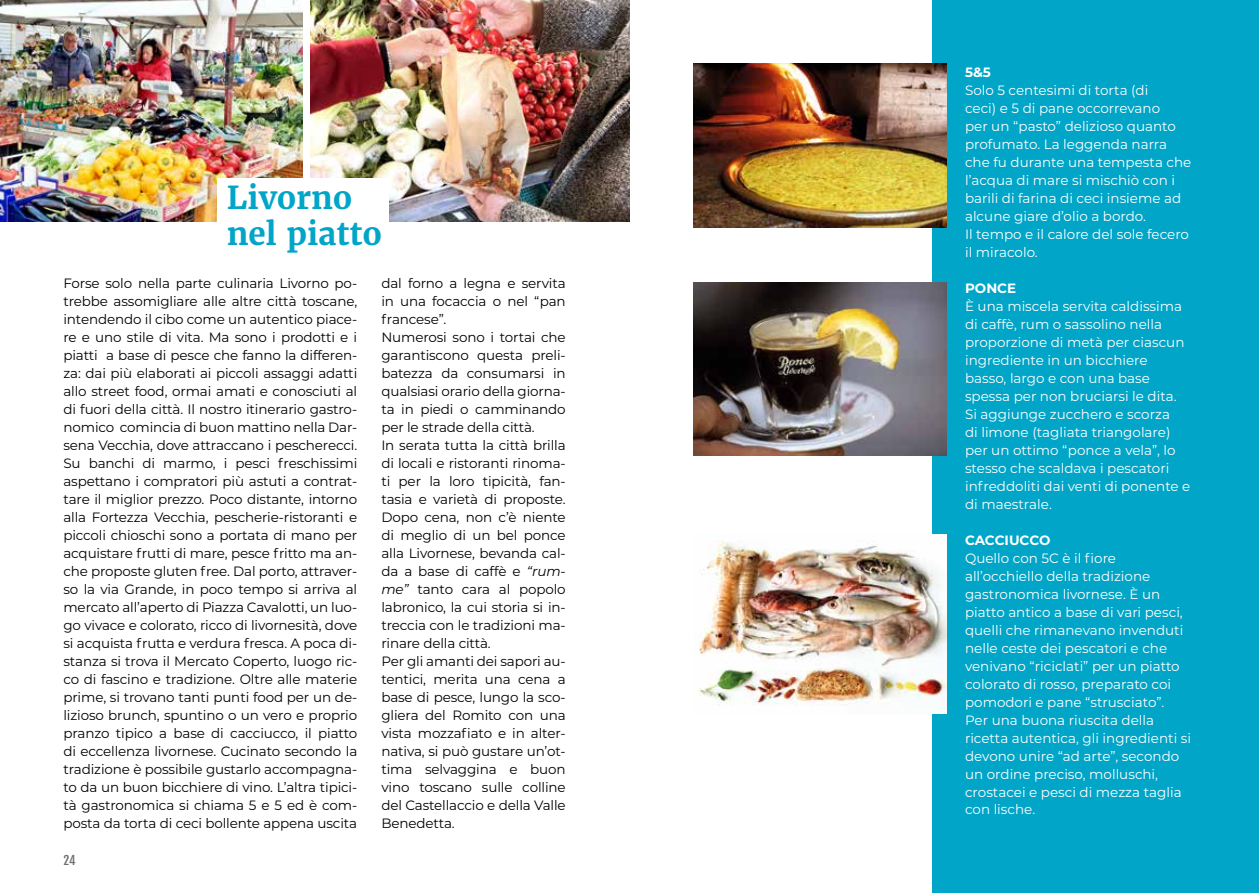
<style>
.page{position:relative;width:1259px;height:893px;background:#fff}
.page>*{position:absolute;margin:0;border:0;box-sizing:border-box;transform-origin:0 0}
.t1{font:700 31.5px/36px "Merriweather";color:#00a5c8}
.t2{font:13.5px/18px "Montserrat";letter-spacing:-.01em;color:#000;text-align:justify}
.t3{font:13.5px/18px "Montserrat";color:#fff}
.t4{font:700 13.5px "Montserrat";color:#fff}
.t5{font:12px "Fjalla One";color:#706f6f}
.s1{font-style:italic}
</style>
<div class="page">
<img style="left:0;top:0;width:302px;height:221px">
<img style="left:310px;top:0;width:319px;height:221px">
<div style="left:932px;top:0;width:327px;height:893px;background:#00a5c8"></div>
<img style="left:693px;top:64px;width:253px;height:163px">
<img style="left:693px;top:283px;width:253px;height:172px">
<img style="left:699px;top:534px;width:247px;height:179px">
<div style="left:217px;top:178px;width:171px;height:76px;background:#fff"></div>
<h1 class="t1" style="left:227px;top:179px;width:156px">Livorno nel piatto</h1>
<p class="t2" style="left:63px;top:274px;width:295px">Forse solo nella parte culinaria Livorno po&shy;trebbe assomigliare alle altre città toscane, intendendo il cibo come un autentico piace&shy;re e uno stile di vita. Ma sono i prodotti e i piatti a base di pesce che fanno la differen&shy;za: dai più elaborati ai piccoli assaggi adatti allo street food, ormai amati e conosciuti al di fuori della città. Il nostro itinerario gastro&shy;nomico comincia di buon mattino nella Dar&shy;sena Vecchia, dove attraccano i pescherecci.<br>Su banchi di marmo, i pesci freschissimi aspettano i compratori più astuti a contrat&shy;tare il miglior prezzo. Poco distante, intorno alla Fortezza Vecchia, pescherie-ristoranti e piccoli chioschi sono a portata di mano per acquistare frutti di mare, pesce fritto ma an&shy;che proposte gluten free. Dal porto, attraver&shy;so la via Grande, in poco tempo si arriva al mercato all’aperto di Piazza Cavalotti, un luo&shy;go vivace e colorato, ricco di livornesità, dove si acquista frutta e verdura fresca. A poca di&shy;stanza si trova il Mercato Coperto, luogo ric&shy;co di fascino e tradizione. Oltre alle materie prime, si trovano tanti punti food per un de&shy;lizioso brunch, spuntino o un vero e proprio pranzo tipico a base di cacciucco, il piatto di eccellenza livornese. Cucinato secondo la tradizione è possibile gustarlo accompagna&shy;to da un buon bicchiere di vino. L’altra tipici&shy;tà gastronomica si chiama 5 e 5 ed è com&shy;posta da torta di ceci bollente appena uscita</p>
<p class="t2" style="left:381px;top:274px;width:186px;text-align:left">dal forno a legna e servita in una focaccia o nel “pan francese”.<br>Numerosi sono i tortai che garantiscono questa preli&shy;batezza da consumarsi in qualsiasi orario della giorna&shy;ta in piedi o camminando per le strade della città.<br>In serata tutta la città brilla di locali e ristoranti rinoma&shy;ti per la loro tipicità, fan&shy;tasia e varietà di proposte.<br>Dopo cena, non c’è niente di meglio di un bel ponce alla Livornese, bevanda cal&shy;da a base di caffè e <span class="s1">“rum&shy;me”</span> tanto cara al popolo labronico, la cui storia si in&shy;treccia con le tradizioni ma&shy;rinare della città.<br>Per gli amanti dei sapori au&shy;tentici, merita una cena a base di pesce, lungo la sco&shy;gliera del Romito con una vista mozzafiato e in alter&shy;nativa, si può gustare un’ot&shy;tima selvaggina e buon vino toscano sulle colline del Castellaccio e della Valle<br>Benedetta.</p>
<p class="t5" style="left:63px;top:853px;width:14px">24</p>
<p class="t4" style="left:965px;top:62px;width:27px">5&amp;5</p>
<p class="t3" style="left:965px;top:80px;width:228px">Solo 5 centesimi di torta (di<br>ceci) e 5 di pane occorrevano<br>per un “pasto” delizioso quanto profumato. La leggenda narra che fu durante una tempesta che l’acqua di mare si mischiò con i barili di farina di ceci insieme ad alcune giare d’olio a bordo.<br>Il tempo e il calore del sole fecero il miracolo.</p>
<p class="t4" style="left:965px;top:278px;width:53px">PONCE</p>
<p class="t3" style="left:965px;top:296px;width:227px">È una miscela servita caldissima di caffè, rum o sassolino nella proporzione di metà per ciascun ingrediente in un bicchiere basso, largo e con una base spessa per non bruciarsi le dita.<br>Si aggiunge zucchero e scorza<br>di limone (tagliata triangolare) per un ottimo “ponce a vela”, lo stesso che scaldava i pescatori infreddoliti dai venti di ponente e di maestrale.</p>
<p class="t4" style="left:965px;top:530px;width:87px">CACCIUCCO</p>
<p class="t3" style="left:965px;top:548px;width:227px">Quello con 5C è il fiore all’occhiello della tradizione gastronomica livornese. È un piatto antico a base di vari pesci, quelli che rimanevano invenduti nelle ceste dei pescatori e che venivano “riciclati” per un piatto colorato di rosso, preparato coi pomodori e pane “strusciato”.<br>Per una buona riuscita della ricetta autentica, gli ingredienti si devono unire “ad arte”, secondo un ordine preciso, molluschi, crostacei e pesci di mezza taglia con lische.</p>
</div>
